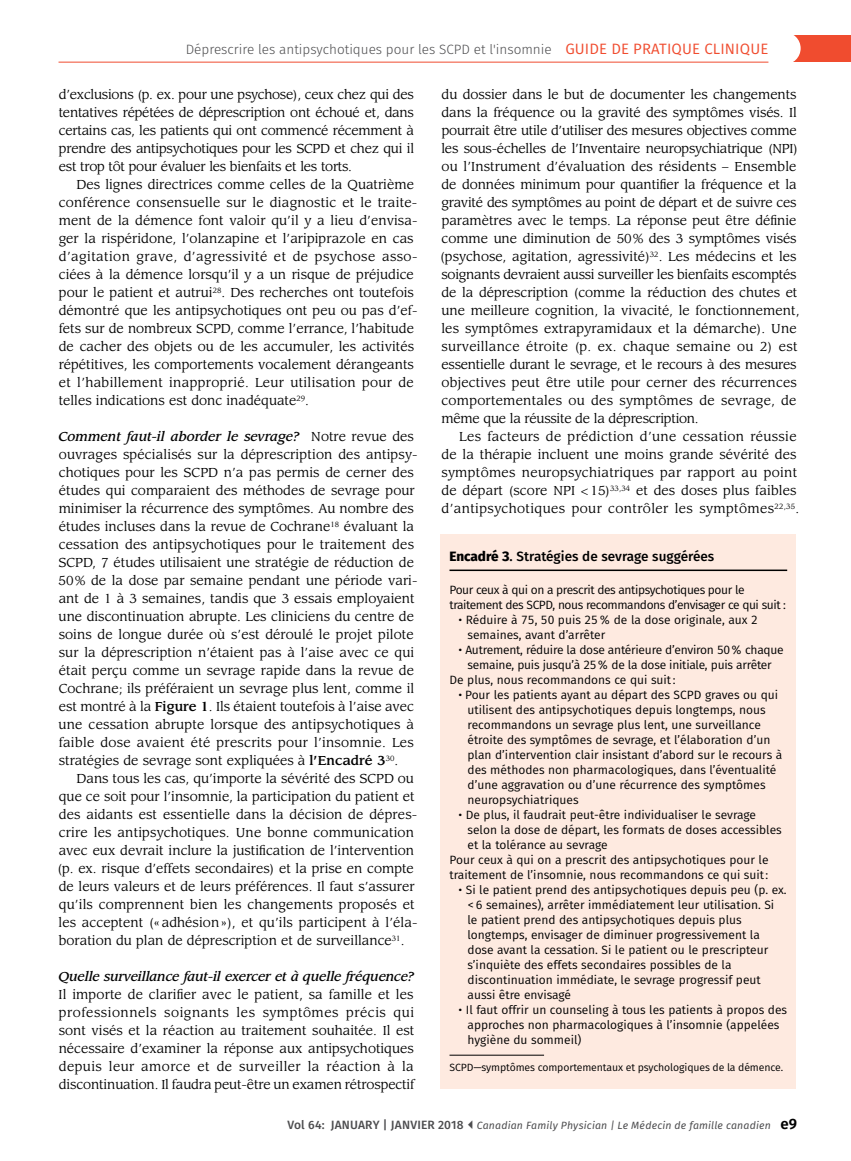
<style>
.page{position:relative;width:851px;height:1161px;background:#fff}
.page>*{position:absolute;margin:0;border:0;box-sizing:border-box;transform-origin:0 0}
.t1{font:300 13.5px "Fira Sans";color:#4d4d4f}
.t2{font:500 13.5px "Fira Sans";color:#000}
.t3{font:12.75px/18px "Leawood Std";color:#000}
.t4{font:12.75px/18px "Leawood Std";letter-spacing:.02em;color:#000}
.t5{font:italic 500 12.75px "Leawood Std";letter-spacing:-.01em;color:#000}
.t6{font:12px/15px "Fira Sans";color:#000}
.t7{font:12px/15px "Fira Sans";letter-spacing:-.035em;color:#000}
.t8{font:12px "Fira Sans";letter-spacing:-.02em;color:#000}
.t9{font:italic 10.5px "Fira Sans";letter-spacing:.015em;color:#4d4d4f}
.t10{font:10.5px "Fira Sans";letter-spacing:-.01em;color:#000}
.s1{font-weight:400;font-size:15px;color:#f04c2f}
.s2{font-weight:500;font-style:italic}
.s3{font-weight:500}
.s4{font-weight:800}
.s5{font-weight:500;font-style:normal;font-size:12px}
.s6{font-weight:600;font-style:normal;font-size:15px;color:#000}
</style>
<div class="page">
<div style="left:793px;top:35px;width:57px;height:27px;background:#f04c2f"></div>
<div style="left:768px;top:32px;width:32px;height:32px;background:#fff;border-radius:50%"></div>
<hr style="left:58px;top:62px;width:710px;height:1px;background:#f04c2f">
<div style="left:440px;top:534px;width:356px;height:555px;background:#feeae0"></div>
<hr style="left:449px;top:570px;width:338px;height:1px;background:#000">
<hr style="left:449px;top:1055px;width:95px;height:1px;background:#000">
<p class="t1" style="left:186px;top:40px;width:584px">Déprescrire les antipsychotiques pour les SCPD et l'insomnie <span class="s1">GUIDE DE PRATIQUE CLINIQUE</span></p>
<p class="t3" style="left:59px;top:86px;width:357px;text-align:justify">d’exclusions (p. ex. pour une psychose), ceux chez qui des tentatives répétées de déprescription ont échoué et, dans certains cas, les patients qui ont commencé récemment à prendre des antipsychotiques pour les SCPD et chez qui il est trop tôt pour évaluer les bienfaits et les torts.</p>
<p class="t3" style="left:59px;top:176px;width:360px;text-indent:18px">Des lignes directrices comme celles de la Quatrième conférence consensuelle sur le diagnostic et le traite&shy;ment de la démence font valoir qu’il y a lieu d’envisa&shy;ger la rispéridone, l’olanzapine et l’aripiprazole en cas d’agitation grave, d’agressivité et de psychose asso&shy;ciées à la démence lorsqu’il y a un risque de préjudice pour le patient et autrui<sup>28</sup>. Des recherches ont toutefois démontré que les antipsychotiques ont peu ou pas d’ef&shy;fets sur de nombreux SCPD, comme l’errance, l’habitude de cacher des objets ou de les accumuler, les activités répétitives, les comportements vocalement dérangeants et l’habillement inapproprié. Leur utilisation pour de telles indications est donc inadéquate<sup>29</sup>.</p>
<p class="t3" style="left:59px;top:428px;width:360px"><span class="s2">Comment faut-il aborder le sevrage?</span> Notre revue des ouvrages spécialisés sur la déprescription des antipsy&shy;chotiques pour les SCPD n’a pas permis de cerner des études qui comparaient des méthodes de sevrage pour minimiser la récurrence des symptômes. Au nombre des études incluses dans la revue de Cochrane<sup>18</sup> évaluant la cessation des antipsychotiques pour le traitement des SCPD, 7 études utilisaient une stratégie de réduction de 50% de la dose par semaine pendant une période vari&shy;ant de 1 à 3 semaines, tandis que 3 essais employaient une discontinuation abrupte. Les cliniciens du centre de soins de longue durée où s’est déroulé le projet pilote sur la déprescription n’étaient pas à l’aise avec ce qui était perçu comme un sevrage rapide dans la revue de Cochrane; ils préféraient un sevrage plus lent, comme il est montré à la <span class="s3">Figure 1</span>. Ils étaient toutefois à l’aise avec une cessation abrupte lorsque des antipsychotiques à faible dose avaient été prescrits pour l’insomnie. Les stratégies de sevrage sont expliquées à <span class="s3">l’Encadré 3</span><sup>30</sup>.</p>
<p class="t3" style="left:58px;top:770px;width:361px;text-indent:19px">Dans tous les cas, qu’importe la sévérité des SCPD ou que ce soit pour l’insomnie, la participation du patient et des aidants est essentielle dans la décision de dépres&shy;crire les antipsychotiques. Une bonne communication avec eux devrait inclure la justification de l’intervention (p. ex. risque d’effets secondaires) et la prise en compte de leurs valeurs et de leurs préférences. Il faut s’assurer qu’ils comprennent bien les changements proposés et les acceptent («adhésion»), et qu’ils participent à l’éla&shy;boration du plan de déprescription et de surveillance<sup>31</sup>.</p>
<p class="t5" style="left:59px;top:969px;width:357px">Quelle surveillance faut-il exercer et à quelle fréquence?</p>
<p class="t3" style="left:59px;top:986px;width:357px;text-align:justify">Il importe de clarifier avec le patient, sa famille et les professionnels soignants les symptômes précis qui sont visés et la réaction au traitement souhaitée. Il est nécessaire d’examiner la réponse aux antipsychotiques depuis leur amorce et de surveiller la réaction à la discontinuation. Il faudra peut-être un examen rétrospectif</p>
<p class="t3" style="left:440px;top:86px;width:360px">du dossier dans le but de documenter les changements dans la fréquence ou la gravité des symptômes visés. Il pourrait être utile d’utiliser des mesures objectives comme les sous-échelles de l’Inventaire neuropsychiatrique (NPI) ou l’Instrument d’évaluation des résidents – Ensemble de données minimum pour quantifier la fréquence et la gravité des symptômes au point de départ et de suivre ces paramètres avec le temps. La réponse peut être définie comme une diminution de 50% des 3 symptômes visés (psychose, agitation, agressivité)<sup>32</sup>. Les médecins et les soignants devraient aussi surveiller les bienfaits escomptés de la déprescription (comme la réduction des chutes et une meilleure cognition, la vivacité, le fonctionnement, les symptômes extrapyramidaux et la démarche). Une surveillance étroite (p. ex. chaque semaine ou 2) est essentielle durant le sevrage, et le recours à des mesures objectives peut être utile pour cerner des récurrences comportementales ou des symptômes de sevrage, de même que la réussite de la déprescription.</p>
<p class="t4" style="left:441px;top:428px;width:359px;text-indent:18px">Les facteurs de prédiction d’une cessation réussie de la thérapie incluent une moins grande sévérité des symptômes neuropsychiatriques par rapport au point de départ (score NPI &lt;15)<sup>33,34</sup> et des doses plus faibles d’antipsychotiques pour contrôler les symptômes<sup>22,35</sup>.</p>
<p class="t2" style="left:449px;top:545px;width:266px"><span class="s4">Encadré 3</span>. Stratégies de sevrage suggérées</p>
<p class="t7" style="left:449px;top:582px;width:338px">Pour ceux à qui on a prescrit des antipsychotiques pour le traitement des SCPD, nous recommandons d’envisager ce qui suit :</p>
<p class="t6" style="left:467px;top:612px;width:292px;text-indent:-9px">• Réduire à 75, 50 puis 25% de la dose originale, aux 2 semaines, avant d’arrêter</p>
<p class="t8" style="left:458px;top:640px;width:327px">• Autrement, réduire la dose antérieure d’environ 50% chaque</p>
<p class="t8" style="left:467px;top:655px;width:306px">semaine, puis jusqu’à 25% de la dose initiale, puis arrêter</p>
<p class="t6" style="left:449px;top:672px;width:227px">De plus, nous recommandons ce qui suit:</p>
<p class="t6" style="left:467px;top:687px;width:316px;text-indent:-9px">• Pour les patients ayant au départ des SCPD graves ou qui utilisent des antipsychotiques depuis longtemps, nous recommandons un sevrage plus lent, une surveillance étroite des symptômes de sevrage, et l’élaboration d’un plan d’intervention clair insistant d’abord sur le recours à des méthodes non pharmacologiques, dans l’éventualité d’une aggravation ou d’une récurrence des symptômes neuropsychiatriques</p>
<p class="t6" style="left:458px;top:807px;width:299px">• De plus, il faudrait peut-être individualiser le sevrage</p>
<p class="t6" style="left:467px;top:822px;width:316px">selon la dose de départ, les formats de doses accessibles</p>
<p class="t6" style="left:467px;top:837px;width:142px">et la tolérance au sevrage</p>
<p class="t6" style="left:449px;top:852px;width:320px">Pour ceux à qui on a prescrit des antipsychotiques pour le</p>
<p class="t6" style="left:449px;top:867px;width:320px">traitement de l’insomnie, nous recommandons ce qui suit:</p>
<p class="t6" style="left:467px;top:882px;width:320px;text-indent:-9px">• Si le patient prend des antipsychotiques depuis peu (p. ex. &lt;6 semaines), arrêter immédiatement leur utilisation. Si le patient prend des antipsychotiques depuis plus longtemps, envisager de diminuer progressivement la dose avant la cessation. Si le patient ou le prescripteur s’inquiète des effets secondaires possibles de la discontinuation immédiate, le sevrage progressif peut aussi être envisagé</p>
<p class="t6" style="left:467px;top:1002px;width:321px;text-indent:-9px">• Il faut offrir un counseling à tous les patients à propos des approches non pharmacologiques à l’insomnie (appelées hygiène du sommeil)</p>
<p class="t10" style="left:449px;top:1059px;width:335px">SCPD—symptômes comportementaux et psychologiques de la démence.</p>
<p class="t9" style="left:287px;top:1117px;width:511px"><span class="s5">Vol 64: JANUARY | JANVIER 2018</span> Canadian Family Physician | Le Médecin de famille canadien <span class="s6">e9</span></p>
</div>
